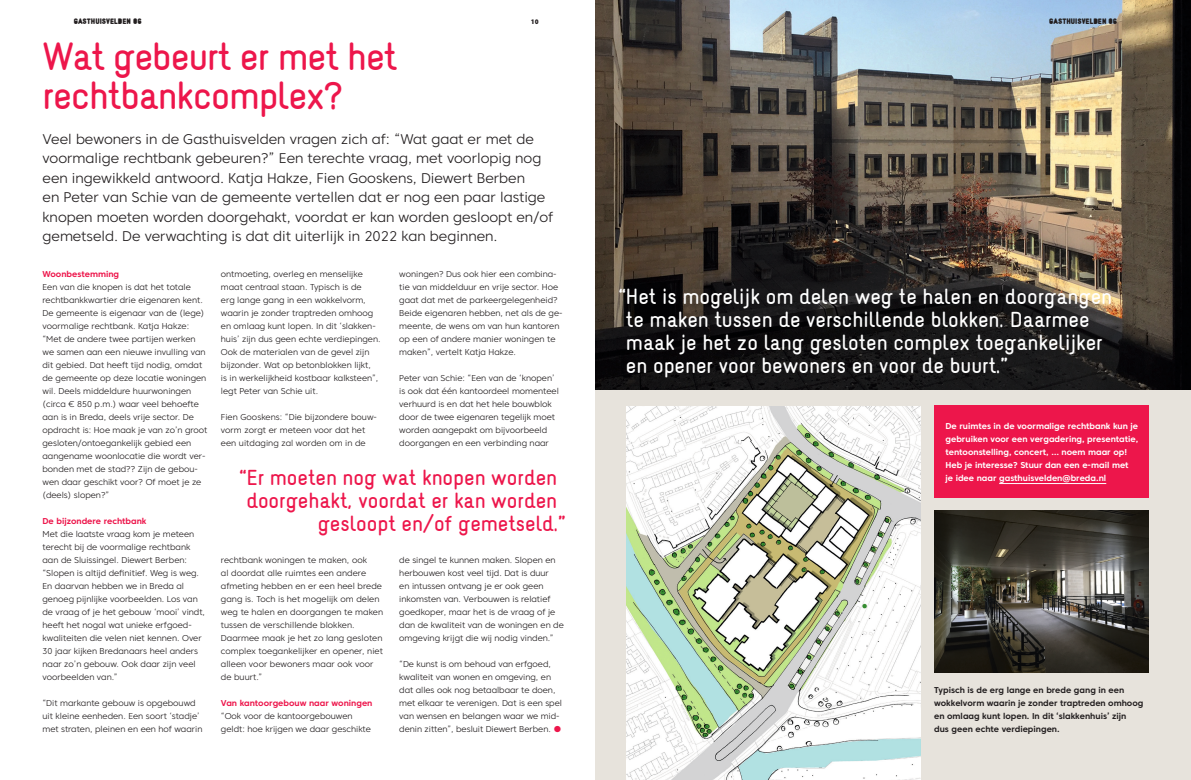
<style>
.page{position:relative;width:1191px;height:780px;background:#fff}
.page>*{position:absolute;margin:0;border:0;box-sizing:border-box;transform-origin:0 0}
.KOP{font:34px "Naiv Bold Text";letter-spacing:-.025em;color:#ed164b}
.brood_8_5_13{font:300 27px "Core Sans C 35";color:#ed164b}
.Streamer_zwart_14_19{font:19px/23px "Naiv Bold Text";color:#fff}
.Streamer_zwart_14_19-2{font:19px/23px "Naiv Bold Text";color:#ed164b;text-align:center}
.Streamer_zwart_14_19-3{font:300 14px/19.5px "Core Sans C 35";color:#231f20}
.brood_8_5_13-2{font:300 8.5px/13px "Core Sans C 35";color:#231f20}
.brood_8_5_13-3{font:700 8.5px/13px "Core Sans C 65";color:#fff;text-align:justify}
.brood_8_5_13-4{font:700 8.5px/13px "Core Sans C 65";color:#231f20}
.Tussenkopje_rood{font:700 8.5px "Core Sans C 65";color:#ed164b}
.t1{font:900 7px "Naiv";color:#231f20}
.t2{font:800 6.5px "Core Sans C 85";color:#231f20}
</style>
<div class="page">
<img style="left:595px;top:0;width:596px;height:390px">
<div style="left:595px;top:390px;width:596px;height:390px;background:#e7e3dc"></div>
<img style="left:934px;top:511px;width:214px;height:161px">
<img style="left:626px;top:407px;width:294px;height:373px">
<div style="left:934px;top:406px;width:214px;height:92px;background:#ed164b"></div>
<hr style="left:999px;top:483px;width:107px;height:1px;background:#fff">
<p class="t1" style="left:74px;top:17px;width:70px">GASTHUISVELDEN 06</p>
<p class="t2" style="left:531px;top:17px;width:9px">10</p>
<p class="t1" style="left:1049px;top:17px;width:70px">GASTHUISVELDEN 06</p>
<p class="KOP" style="left:43px;top:34px;width:356px">Wat gebeurt er met het</p>
<p class="KOP" style="left:43px;top:73px;width:302px">rechtbankcomplex?</p>
<p class="Streamer_zwart_14_19-3" style="left:43px;top:129px;width:512px">Veel bewoners in de Gasthuisvelden vragen zich af: “Wat gaat er met de voormalige rechtbank gebeuren?” Een terechte vraag, met voorlopig nog een ingewikkeld antwoord. Katja Hakze, Fien Gooskens, Diewert Berben<br>en Peter van Schie van de gemeente vertellen dat er nog een paar lastige knopen moeten worden doorgehakt, voordat er kan worden gesloopt en/of gemetseld. De verwachting is dat dit uiterlijk in 2022 kan beginnen.</p>
<p class="Tussenkopje_rood" style="left:43px;top:268px;width:78px">Woonbestemming</p>
<p class="brood_8_5_13-2" style="left:43px;top:280px;width:166px">Een van die knopen is dat het totale rechtbankkwartier drie eigenaren kent.<br>De gemeente is eigenaar van de (lege) voormalige rechtbank. Katja Hakze: “Met de andere twee partijen werken we samen aan een nieuwe invulling van dit gebied. Dat heeft tijd nodig, omdat de gemeente op deze locatie woningen wil. Deels middeldure huurwoningen (circa € 850 p.m.) waar veel behoefte aan is in Breda, deels vrije sector. De opdracht is: Hoe maak je van zo’n groot gesloten/ontoegankelijk gebied een aangename woonlocatie die wordt ver&shy;bonden met de stad?? Zijn de gebou&shy;wen daar geschikt voor? Of moet je ze (deels) slopen?”</p>
<p class="Tussenkopje_rood" style="left:43px;top:515px;width:105px">De bijzondere rechtbank</p>
<p class="brood_8_5_13-2" style="left:43px;top:527px;width:164px">Met die laatste vraag kom je meteen terecht bij de voormalige rechtbank aan de Sluissingel. Diewert Berben: “Slopen is altijd definitief. Weg is weg.<br>En daarvan hebben we in Breda al genoeg pijnlijke voorbeelden. Los van de vraag of je het gebouw ‘mooi’ vindt, heeft het nogal wat unieke erfgoed&shy;kwaliteiten die velen niet kennen. Over 30 jaar kijken Bredanaars heel anders naar zo’n gebouw. Ook daar zijn veel voorbeelden van.”</p>
<p class="brood_8_5_13-2" style="left:43px;top:696px;width:161px">“Dit markante gebouw is opgebouwd uit kleine eenheden. Een soort ‘stadje’ met straten, pleinen en een hof waarin</p>
<p class="brood_8_5_13-2" style="left:221px;top:267px;width:161px">ontmoeting, overleg en menselijke maat centraal staan. Typisch is de<br>erg lange gang in een wokkelvorm, waarin je zonder traptreden omhoog en omlaag kunt lopen. In dit ‘slakken&shy;huis’ zijn dus geen echte verdiepingen.<br>Ook de materialen van de gevel zijn bijzonder. Wat op betonblokken lijkt,<br>is in werkelijkheid kostbaar kalksteen”, legt Peter van Schie uit.</p>
<p class="brood_8_5_13-2" style="left:221px;top:410px;width:158px">Fien Gooskens: “Die bijzondere bouw&shy;vorm zorgt er meteen voor dat het een uitdaging zal worden om in de</p>
<p class="brood_8_5_13-2" style="left:399px;top:267px;width:165px">woningen? Dus ook hier een combina&shy;tie van middelduur en vrije sector. Hoe gaat dat met de parkeergelegenheid?<br>Beide eigenaren hebben, net als de ge&shy;meente, de wens om van hun kantoren op een of andere manier woningen te maken”, vertelt Katja Hakze.</p>
<p class="brood_8_5_13-2" style="left:399px;top:371px;width:161px">Peter van Schie: “Een van de ‘knopen’ is ook dat één kantoordeel momenteel verhuurd is en dat het hele bouwblok door de twee eigenaren tegelijk moet worden aangepakt om bijvoorbeeld doorgangen en een verbinding naar</p>
<p class="Streamer_zwart_14_19-2" style="left:239px;top:465px;width:319px">“Er moeten nog wat knopen worden doorgehakt, voordat er kan worden</p>
<p class="Streamer_zwart_14_19-2" style="left:318px;top:511px;width:249px">gesloopt en/of gemetseld.”</p>
<p class="brood_8_5_13-2" style="left:221px;top:553px;width:164px">rechtbank woningen te maken, ook<br>al doordat alle ruimtes een andere afmeting hebben en er een heel brede gang is. Toch is het mogelijk om delen weg te halen en doorgangen te maken tussen de verschillende blokken.<br>Daarmee maak je het zo lang gesloten complex toegankelijker en opener, niet alleen voor bewoners maar ook voor de buurt.”</p>
<p class="Tussenkopje_rood" style="left:221px;top:697px;width:153px">Van kantoorgebouw naar woningen</p>
<p class="brood_8_5_13-2" style="left:221px;top:709px;width:152px">“Ook voor de kantoorgebouwen geldt: hoe krijgen we daar geschikte</p>
<p class="brood_8_5_13-2" style="left:399px;top:553px;width:166px">de singel te kunnen maken. Slopen en herbouwen kost veel tijd. Dat is duur<br>en intussen ontvang je er ook geen inkomsten van. Verbouwen is relatief goedkoper, maar het is de vraag of je dan de kwaliteit van de woningen en de omgeving krijgt die wij nodig vinden.”</p>
<p class="brood_8_5_13-2" style="left:399px;top:657px;width:164px">“De kunst is om behoud van erfgoed, kwaliteit van wonen en omgeving, en dat alles ook nog betaalbaar te doen, met elkaar te verenigen. Dat is een spel van wensen en belangen waar we mid&shy;denin zitten”, besluit Diewert Berben.</p>
<p class="brood_8_5_13" style="left:552px;top:711px;width:12px">•</p>
<p class="Streamer_zwart_14_19" style="left:626px;top:284px;width:488px;text-indent:-7px">“Het is mogelijk om delen weg te halen en doorgangen te maken tussen de verschillende blokken. Daarmee maak je het zo lang gesloten complex toegankelijker en opener voor bewoners en voor de buurt.”</p>
<p class="brood_8_5_13-3" style="left:945px;top:419px;width:194px">De ruimtes in de voormalige rechtbank kun je gebruiken voor een vergadering, presentatie, tentoonstelling, concert, … noem maar op!</p>
<p class="brood_8_5_13-3" style="left:945px;top:458px;width:184px">Heb je interesse? Stuur dan een e-mail met</p>
<p class="brood_8_5_13-3" style="left:945px;top:471px;width:162px">je idee naar gasthuisvelden@breda.nl</p>
<p class="brood_8_5_13-4" style="left:934px;top:683px;width:211px">Typisch is de erg lange en brede gang in een wokkelvorm waarin je zonder traptreden omhoog en omlaag kunt lopen. In dit ‘slakkenhuis’ zijn<br>dus geen echte verdiepingen.</p>
</div>
